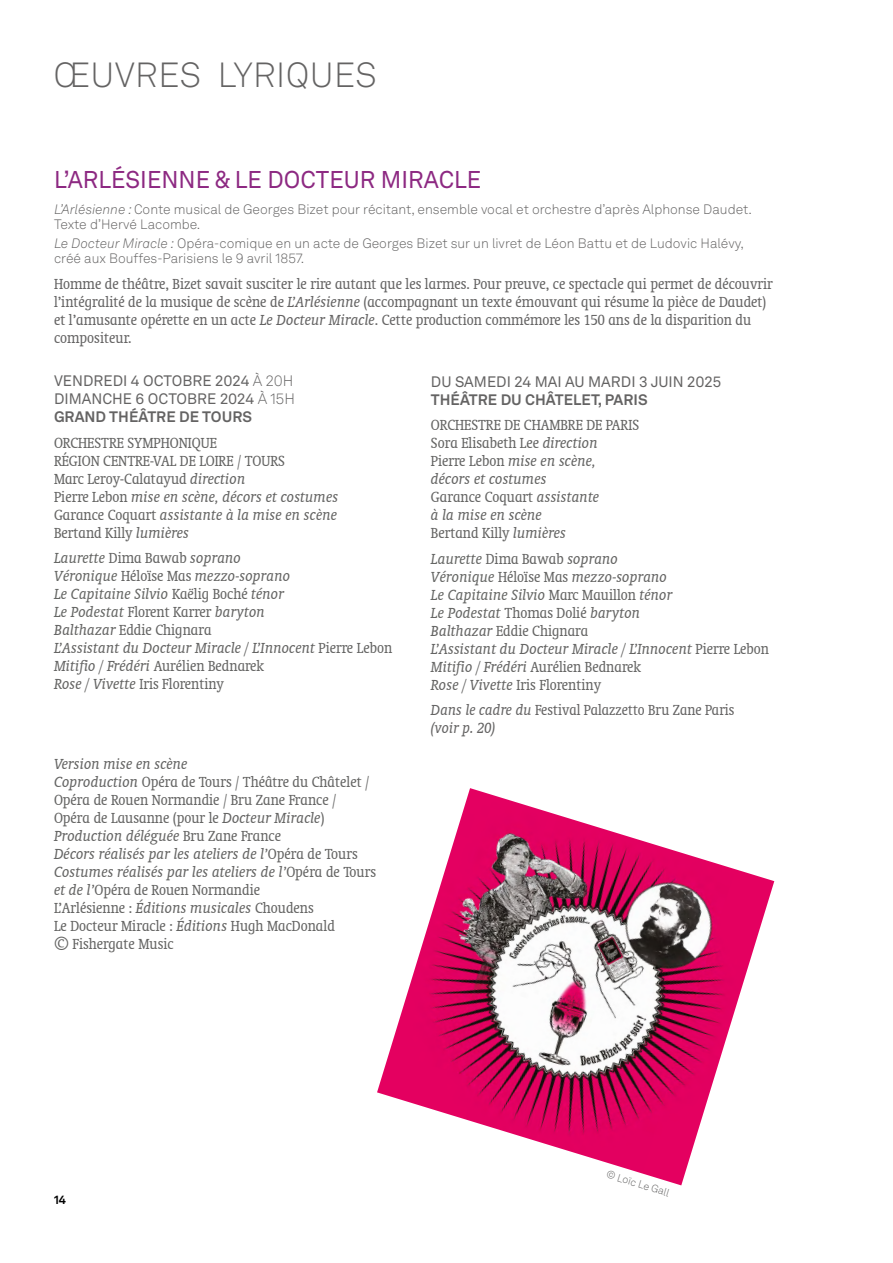
<style>
.page{position:relative;width:893px;height:1263px;background:#fff}
.page>*{position:absolute;margin:0;border:0;box-sizing:border-box;transform-origin:0 0}
.t1{font:300 34.5px "Akkurat LL";letter-spacing:.01em;color:#646363}
.t2{font:24px "Akkurat LL";color:#8d2982}
.t3{font:condensed 16.5px/18px "Oranda BT";color:#646463}
.t4{font:italic 16.5px/18px "Oranda BT";color:#646463}
.t5{font:condensed 16.5px/18px "Oranda BT";color:#646363}
.t6{font:15px/18px "Akkurat LL";color:#646363;text-align:justify}
.t7{font:700 15px "Akkurat LL";color:#646363}
.t8{font:300 13.5px/15px "Akkurat LL";color:#646363}
.t9{font:700 12px "Akkurat LL";color:#000}
.t10{font:300 10.65px "Akkurat LL";color:#656464}
.s1{font-style:italic}
.s2{font-style:italic;font-stretch:normal}
.s3{font-weight:300}
.s4{font-weight:700}
.s5{color:#656664}
.s6{font-style:normal;font-stretch:condensed}
.s7{color:#646363}
</style>
<div class="page">
<img style="left:377px;top:788px;width:397px;height:397px">
<h1 class="t1" style="left:53px;top:51px;width:325px">ŒUVRES LYRIQUES</h1>
<h2 class="t2" style="left:54px;top:162px;width:429px">L’ARLÉSIENNE &amp; LE DOCTEUR MIRACLE</h2>
<p class="t8" style="left:54px;top:201px;width:699px"><span class="s1">L’Arlésienne :</span> Conte musical de Georges Bizet pour récitant, ensemble vocal et orchestre d’après Alphonse Daudet.<br>Texte d’Hervé Lacombe.</p>
<p class="t8" style="left:54px;top:236px;width:691px"><span class="s1">Le Docteur Miracle :</span> Opéra-comique en un acte de Georges Bizet sur un livret de Léon Battu et de Ludovic Halévy, créé aux Bouffes-Parisiens le 9 avril 1857.</p>
<p class="t5" style="left:54px;top:274px;width:720px">Homme de théâtre, Bizet savait susciter le rire autant que les larmes. Pour preuve, ce spectacle qui permet de découvrir l’intégralité de la musique de scène de <span class="s2">L’Arlésienne</span> (accompagnant un texte émouvant qui résume la pièce de Daudet) et l’amusante opérette en un acte <span class="s2">Le Docteur Miracle</span>. Cette production commémore les 150 ans de la disparition du compositeur.</p>
<p class="t6" style="left:54px;top:371px;width:242px">VENDREDI 4 OCTOBRE 2024 <span class="s3">À 20H </span>DIMANCHE 6 OCTOBRE 2024 <span class="s3">À 15H </span><span class="s4">GRAND THÉÂTRE DE TOURS</span></p>
<p class="t3" style="left:54px;top:433px;width:286px">ORCHESTRE SYMPHONIQUE<br>RÉGION CENTRE-VAL DE LOIRE / TOURS<br>Marc Leroy-Calatayud <span class="s2">direction<br></span>Pierre Lebon <span class="s2">mise en scène, décors et costumes </span>Garance Coquart <span class="s2">assistante à la mise en scène </span>Bertand Killy <span class="s2">lumières</span></p>
<p class="t4" style="left:54px;top:549px;width:340px"><span class="s5">Laurette</span> <span class="s6">Dima Bawab</span> soprano<br><span class="s5">Véronique</span> <span class="s6">Héloïse Mas</span> mezzo-soprano<br><span class="s5">Le Capitaine Silvio</span> <span class="s6">Kaëlig Boché</span> ténor<br><span class="s5">Le Podestat</span> <span class="s6">Florent Karrer</span> baryton<br>Balthazar <span class="s6">Eddie Chignara<br></span>L’Assistant du Docteur Miracle / L<span class="s7">’</span>Innocent <span class="s6">Pierre Lebon </span>Mitifio / Frédéri <span class="s6">Aurélien Bednarek<br></span>Rose / Vivette <span class="s6">Iris Florentiny</span></p>
<p class="t6" style="left:431px;top:372px;width:292px">DU SAMEDI 24 MAI AU MARDI 3 JUIN 2025</p>
<p class="t7" style="left:431px;top:388px;width:218px">THÉÂTRE DU CHÂTELET, PARIS</p>
<p class="t3" style="left:431px;top:416px;width:210px">ORCHESTRE DE CHAMBRE DE PARIS<br>Sora Elisabeth Lee <span class="s2">direction<br></span>Pierre Lebon <span class="s2">mise en scène, décors et costumes<br></span>Garance Coquart <span class="s2">assistante<br>à la mise en scène<br></span>Bertand Killy <span class="s2">lumières</span></p>
<p class="t4" style="left:431px;top:549px;width:340px"><span class="s5">Laurette</span> <span class="s6">Dima Bawab</span> soprano<br><span class="s5">Véronique</span> <span class="s6">Héloïse Mas</span> mezzo-soprano<br><span class="s5">Le Capitaine Silvio</span> <span class="s6">Marc Mauillon</span> ténor<br><span class="s5">Le Podestat</span> <span class="s6">Thomas Dolié</span> baryton<br>Balthazar <span class="s6">Eddie Chignara<br></span>L’Assistant du Docteur Miracle / L<span class="s7">’</span>Innocent <span class="s6">Pierre Lebon </span>Mitifio / Frédéri <span class="s6">Aurélien Bednarek<br></span>Rose / Vivette <span class="s6">Iris Florentiny</span></p>
<p class="t5" style="left:431px;top:701px;width:305px"><span class="s2">Dans le cadre du</span> Festival Palazzetto Bru Zane Paris <span class="s2">(voir p. 20)</span></p>
<p class="t3" style="left:54px;top:754px;width:324px"><span class="s2">Version mise en scène<br>Coproduction</span> Opéra de Tours / Théâtre du Châtelet / Opéra de Rouen Normandie / Bru Zane France / Opéra de Lausanne (pour le <span class="s2">Docteur Miracle</span>)<br><span class="s2">Production déléguée</span> Bru Zane France<br><span class="s2">Décors réalisés par les ateliers de l’</span>Opéra de Tours <span class="s2">Costumes réalisés par les ateliers de l’</span>Opéra de Tours <span class="s2">et de l’</span>Opéra de Rouen Normandie<br>L’Arlésienne : <span class="s2">Éditions musicales</span> Choudens<br>Le Docteur Miracle : <span class="s2">Éditions</span> Hugh MacDonald<br>© Fishergate Music</p>
<p class="t9" style="left:54px;top:1190px;width:14px">14</p>
<p class="t10" style="left:609px;top:1167px;width:67px;rotate:17deg">© Loïc Le Gall</p>
</div>
